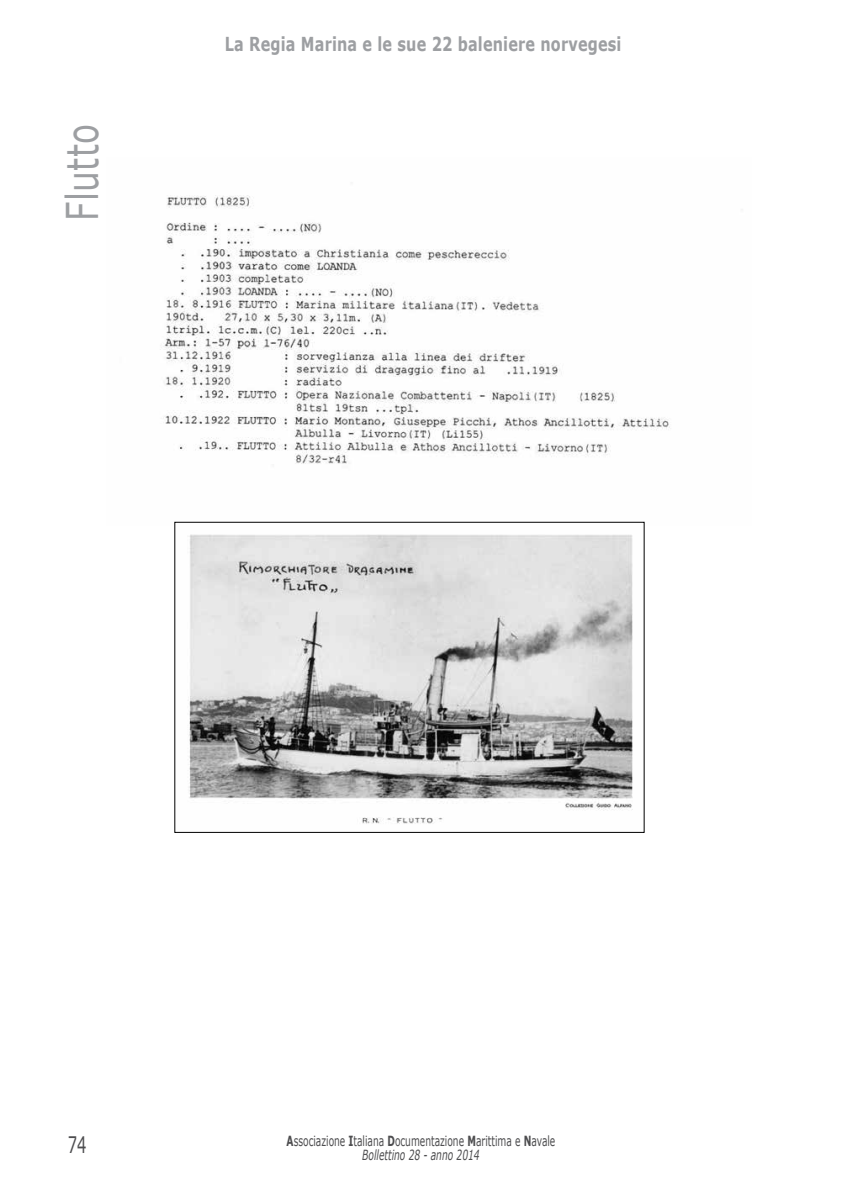
<style>
.page{position:relative;width:844px;height:1191px;background:#fff}
.page>*{position:absolute;margin:0;border:0;box-sizing:border-box;transform-origin:0 0}
.t1{font:43.75px "Verdana";letter-spacing:.015em;color:#9d9fa2;scale:.75 1}
.t2{font:22.75px "Verdana";color:#4d4d4f;scale:.65 1}
.t3{font:700 19.25px "Verdana";letter-spacing:.015em;color:#9d9fa2;scale:.75 1}
.t4{font:14px/14px "Verdana";color:#4d4d4f;text-align:center;scale:.65 1}
.s1{font-weight:700}
.s2{font-style:italic}
</style>
<div class="page">
<img style="left:160px;top:195px;width:510px;height:330px">
<img style="left:176px;top:524px;width:466px;height:300px">
<div style="left:174px;top:522px;width:470px;height:310px;border:1px solid #000"></div>
<h1 class="t1" style="left:54px;top:221px;width:130px;rotate:-90deg">Flutto</h1>
<h3 class="t3" style="left:225px;top:32px;width:530px">La Regia Marina e le sue 22 baleniere norvegesi</h3>
<h2 class="t2" style="left:68px;top:1130px;width:30px">74</h2>
<p class="t4" style="left:286px;top:1133px;width:415px"><span class="s1">A</span>ssociazione <span class="s1">I</span>taliana <span class="s1">D</span>ocumentazione <span class="s1">M</span>arittima e <span class="s1">N</span>avale<br><span class="s2">Bollettino 28 - anno 2014</span></p>
</div>
